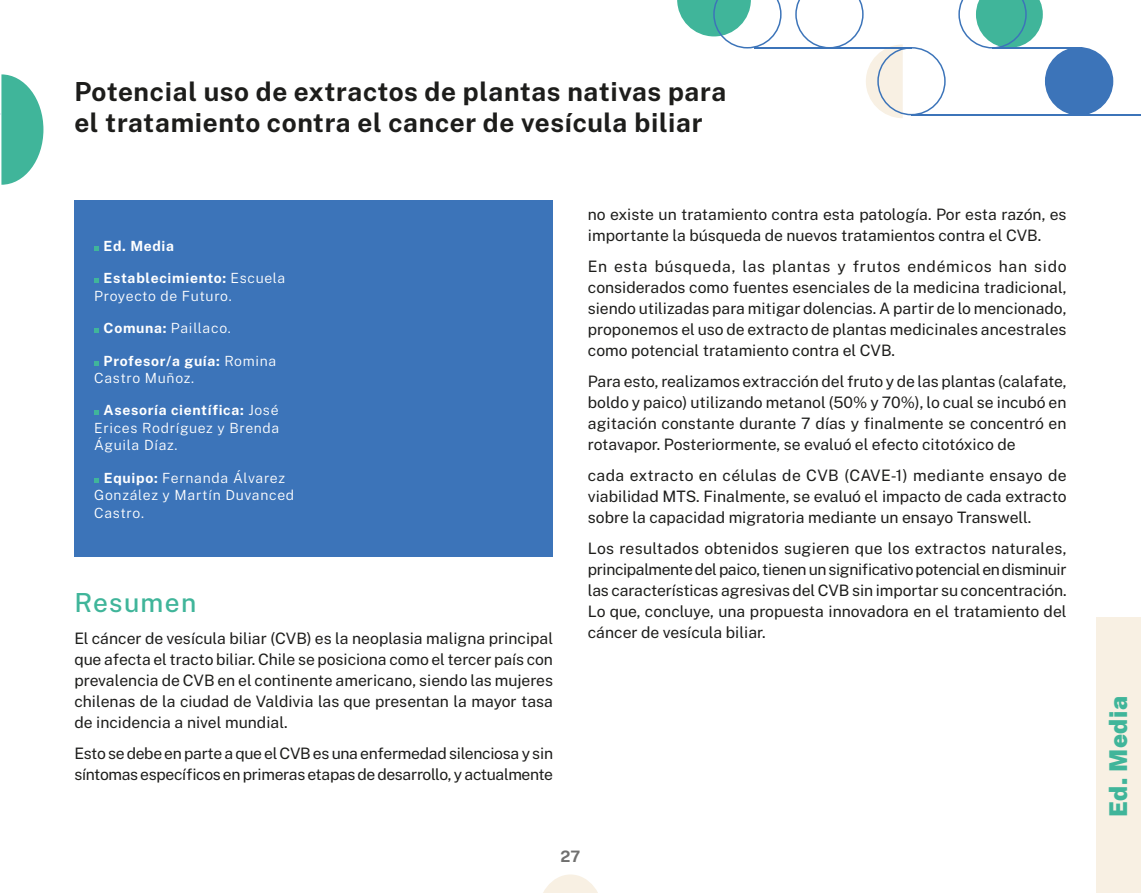
<style>
.page{position:relative;width:1141px;height:893px;background:#fff}
.page>*{position:absolute;margin:0;border:0;box-sizing:border-box;transform-origin:0 0}
.Titulo{font:700 26.25px "Public Sans";letter-spacing:.025em;color:#1d1d1b}
.t1{font:500 26.25px "Public Sans";letter-spacing:.05em;color:#40b59a}
.resumen{font:900 24.5px "Public Sans";letter-spacing:.025em;color:#40b59a}
.resumen-2{font:15.75px/21px "Public Sans";letter-spacing:-.005em;color:#1d1d1b;text-align:justify}
.t2{font:700 15.75px "Public Sans";color:#70706f}
.Detalles{font:300 14px/17.5px "Public Sans";letter-spacing:.05em;color:#fff}
.Detalles-2{font:700 14px "Public Sans";letter-spacing:.05em;color:#fff}
.s1{font-weight:700}
</style>
<div class="page">
<svg style="left:543px;top:874px;width:55px;height:19px"></svg>
<div style="left:1096px;top:618px;width:45px;height:275px;background:#f8f0e3"></div>
<div style="left:74px;top:200px;width:479px;height:356px;background:#3c74b9"></div>
<svg style="left:94px;top:246px;width:5px;height:5px"></svg>
<svg style="left:94px;top:278px;width:5px;height:5px"></svg>
<svg style="left:94px;top:328px;width:5px;height:5px"></svg>
<svg style="left:94px;top:361px;width:5px;height:5px"></svg>
<svg style="left:94px;top:410px;width:5px;height:5px"></svg>
<svg style="left:94px;top:478px;width:5px;height:5px"></svg>
<svg style="left:1px;top:74px;width:42px;height:111px"></svg>
<hr style="left:754px;top:47px;width:157px;height:2px;background:#3c74b9">
<svg style="left:677px;top:0;width:105px;height:49px"></svg>
<svg style="left:795px;top:0;width:151px;height:118px"></svg>
<hr style="left:911px;top:114px;width:163px;height:1px;background:#3c74b9">
<hr style="left:993px;top:114px;width:148px;height:1px;background:#3c74b9">
<svg style="left:958px;top:0;width:155px;height:114px"></svg>
<p class="Titulo" style="left:74px;top:72px;width:653px">Potencial uso de extractos de plantas nativas para</p>
<p class="Titulo" style="left:74px;top:103px;width:630px">el tratamiento contra el cancer de vesícula biliar</p>
<p class="Detalles-2" style="left:104px;top:236px;width:72px">Ed. Media</p>
<p class="Detalles" style="left:94px;top:269px;width:193px;text-indent:9px"><span class="s1">Establecimiento:</span> Escuela<br>Proyecto de Futuro.</p>
<p class="Detalles" style="left:104px;top:318px;width:129px"><span class="s1">Comuna:</span> Paillaco.</p>
<p class="Detalles" style="left:94px;top:351px;width:184px;text-indent:9px"><span class="s1">Profesor/a guía:</span> Romina<br>Castro Muñoz.</p>
<p class="Detalles" style="left:94px;top:401px;width:187px;text-align:justify;text-indent:9px"><span class="s1">Asesoría científica:</span> José Erices Rodríguez y Brenda Águila Díaz.</p>
<p class="Detalles" style="left:94px;top:468px;width:201px;text-indent:10px"><span class="s1">Equipo:</span> Fernanda Álvarez<br>González y Martín Duvanced<br>Castro.</p>
<p class="t1" style="left:74px;top:584px;width:123px">Resumen</p>
<p class="resumen-2" style="left:74px;top:626px;width:480px">El cáncer de vesícula biliar (CVB) es la neoplasia maligna principal que afecta el tracto biliar. Chile se posiciona como el tercer país con prevalencia de CVB en el continente americano, siendo las mujeres chilenas de la ciudad de Valdivia las que presentan la mayor tasa de incidencia a nivel mundial.</p>
<p class="resumen-2" style="left:74px;top:741px;width:480px">Esto se debe en parte a que el CVB es una enfermedad silenciosa y sin síntomas específicos en primeras etapas de desarrollo, y actualmente</p>
<p class="resumen-2" style="left:588px;top:203px;width:480px">no existe un tratamiento contra esta patología. Por esta razón, es importante la búsqueda de nuevos tratamientos contra el CVB.</p>
<p class="resumen-2" style="left:588px;top:255px;width:480px">En esta búsqueda, las plantas y frutos endémicos han sido considerados como fuentes esenciales de la medicina tradicional, siendo utilizadas para mitigar dolencias. A partir de lo mencionado, proponemos el uso de extracto de plantas medicinales ancestrales como potencial tratamiento contra el CVB.</p>
<p class="resumen-2" style="left:588px;top:370px;width:480px">Para esto, realizamos extracción del fruto y de las plantas (calafate, boldo y paico) utilizando metanol (50% y 70%), lo cual se incubó en agitación constante durante 7 días y finalmente se concentró en rotavapor. Posteriormente, se evaluó el efecto citotóxico de</p>
<p class="resumen-2" style="left:588px;top:464px;width:480px">cada extracto en células de CVB (CAVE-1) mediante ensayo de viabilidad MTS. Finalmente, se evaluó el impacto de cada extracto sobre la capacidad migratoria mediante un ensayo Transwell.</p>
<p class="resumen-2" style="left:588px;top:537px;width:480px">Los resultados obtenidos sugieren que los extractos naturales, principalmente del paico, tienen un significativo potencial en disminuir las características agresivas del CVB sin importar su concentración.<br>Lo que, concluye, una propuesta innovadora en el tratamiento del cáncer de vesícula biliar.</p>
<p class="t2" style="left:561px;top:845px;width:21px">27</p>
<p class="resumen" style="left:1100px;top:817px;width:123px;rotate:-90deg">Ed. Media</p>
</div>
